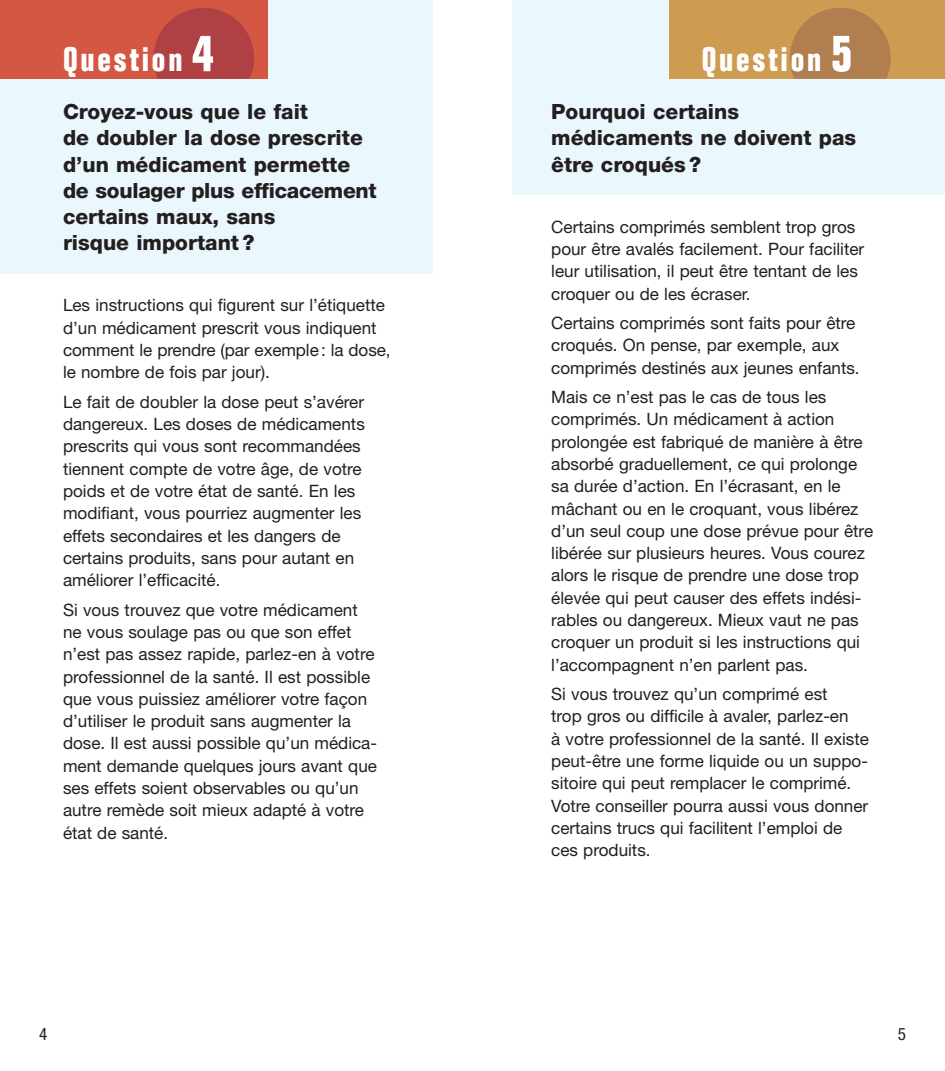
<style>
.page{position:relative;width:945px;height:1071px;background:#fff}
.page>*{position:absolute;margin:0;border:0;box-sizing:border-box;transform-origin:0 0}
.t1{font:700 condensed 33.25px "Folio";letter-spacing:.085em;color:#fff}
.t2{font:800 21px/26.2px "Helvetica Neue";color:#231f20}
.t3{font:17.15px/22.2px "Helvetica Neue";color:#231f20}
.t4{font:condensed 17.15px "Helvetica Neue";color:#231f20}
.s1{font-size:50.75px}
</style>
<div class="page">
<div style="left:512px;top:0;width:433px;height:195px;background:#eaf7fd"></div>
<div style="left:669px;top:0;width:276px;height:79px;background:#ce9c50"></div>
<svg style="left:790px;top:8px;width:101px;height:71px"></svg>
<div style="left:0;top:0;width:433px;height:274px;background:#eaf7fd"></div>
<div style="left:0;top:0;width:268px;height:79px;background:#d35743"></div>
<svg style="left:153px;top:8px;width:101px;height:71px"></svg>
<h1 class="t1" style="left:63px;top:48px;width:152px">Question <span class="s1">4</span></h1>
<h1 class="t1" style="left:702px;top:48px;width:152px">Question <span class="s1">5</span></h1>
<p class="t2" style="left:63px;top:100px;width:315px">Croyez-vous que le fait<br>de doubler la dose prescrite d’un médicament permette de soulager plus efficacement certains maux, sans<br>risque important ?</p>
<p class="t2" style="left:551px;top:100px;width:306px">Pourquoi certains médicaments ne doivent pas être croqués ?</p>
<p class="t3" style="left:551px;top:217px;width:315px">Certains comprimés semblent trop gros pour être avalés facilement. Pour faciliter leur utilisation, il peut être tentant de les croquer ou de les écraser.</p>
<p class="t3" style="left:551px;top:313px;width:310px">Certains comprimés sont faits pour être croqués. On pense, par exemple, aux comprimés destinés aux jeunes enfants.</p>
<p class="t3" style="left:551px;top:387px;width:323px">Mais ce n’est pas le cas de tous les comprimés. Un médicament à action prolongée est fabriqué de manière à être absorbé graduellement, ce qui prolonge sa durée d’action. En l’écrasant, en le mâchant ou en le croquant, vous libérez d’un seul coup une dose prévue pour être libérée sur plusieurs heures. Vous courez alors le risque de prendre une dose trop élevée qui peut causer des effets indési&shy;rables ou dangereux. Mieux vaut ne pas croquer un produit si les instructions qui l’accompagnent n’en parlent pas.</p>
<p class="t3" style="left:551px;top:685px;width:319px">Si vous trouvez qu’un comprimé est<br>trop gros ou difficile à avaler, parlez-en<br>à votre professionnel de la santé. Il existe peut-être une forme liquide ou un suppo&shy;sitoire qui peut remplacer le comprimé.<br>Votre conseiller pourra aussi vous donner certains trucs qui facilitent l’emploi de ces produits.</p>
<p class="t3" style="left:63px;top:296px;width:329px">Les instructions qui figurent sur l’étiquette d’un médicament prescrit vous indiquent comment le prendre (par exemple: la dose, le nombre de fois par jour).</p>
<p class="t3" style="left:63px;top:392px;width:303px">Le fait de doubler la dose peut s’avérer dangereux. Les doses de médicaments prescrits qui vous sont recommandées tiennent compte de votre âge, de votre poids et de votre état de santé. En les modifiant, vous pourriez augmenter les effets secondaires et les dangers de certains produits, sans pour autant en améliorer l’efficacité.</p>
<p class="t3" style="left:63px;top:600px;width:316px">Si vous trouvez que votre médicament ne vous soulage pas ou que son effet n’est pas assez rapide, parlez-en à votre professionnel de la santé. Il est possible que vous puissiez améliorer votre façon d’utiliser le produit sans augmenter la dose. Il est aussi possible qu’un médica&shy;ment demande quelques jours avant que ses effets soient observables ou qu’un autre remède soit mieux adapté à votre état de santé.</p>
<p class="t4" style="left:39px;top:1028px;width:10px">4</p>
<p class="t4" style="left:898px;top:1028px;width:10px">5</p>
</div>
